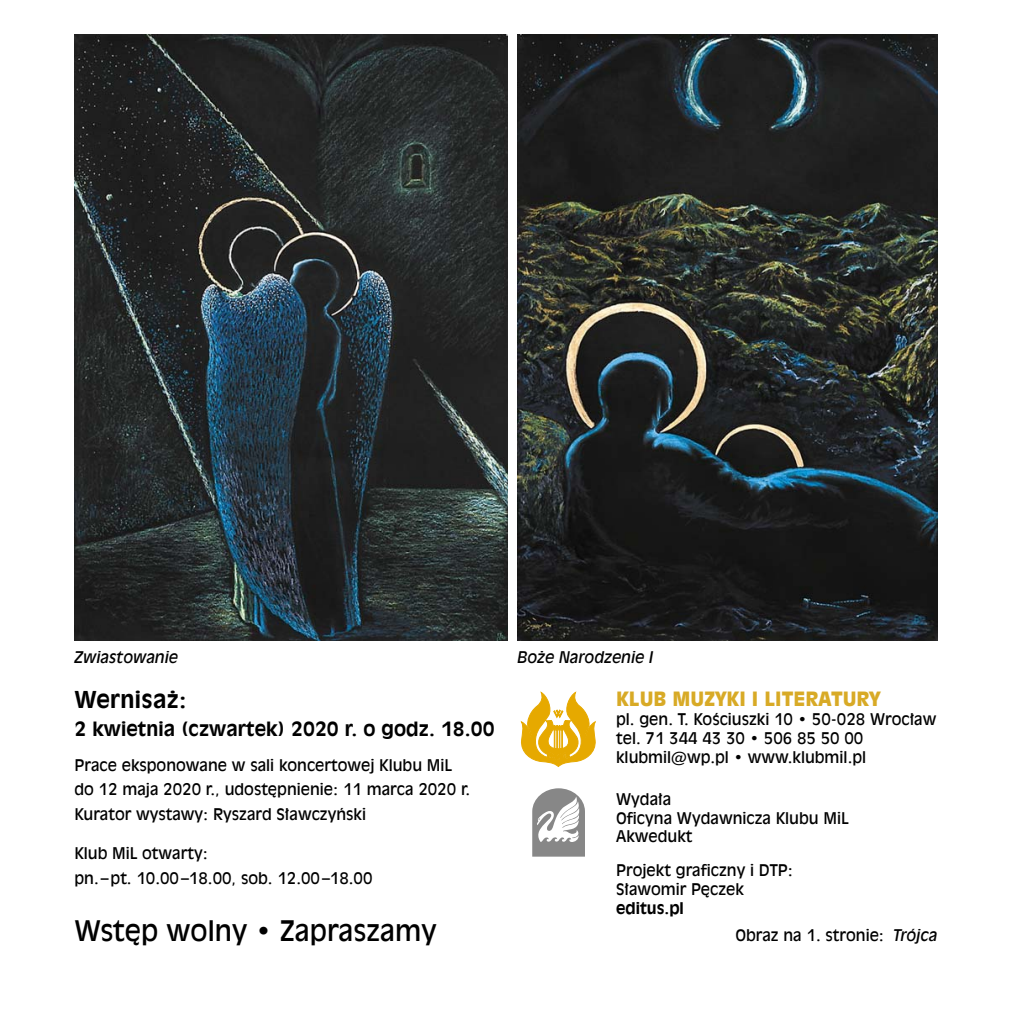
<style>
.page{position:relative;width:1012px;height:1017px;background:#fff}
.page>*{position:absolute;margin:0;border:0;box-sizing:border-box;transform-origin:0 0}
.t1{font:27.65px "Incised 901 EU";color:#000}
.t2{font:700 22.75px "Incised 901 EU";letter-spacing:.015em;color:#000}
.t3{font:700 19.25px "Incised 901 EU";letter-spacing:.005em;color:#000}
.t4{font:19.25px "Incised 901 Blk EU";color:#d8aa26}
.t5{font:15.75px/18.9px "Incised 901 EU";color:#000}
.t6{font:italic 15.75px "Incised 901 EU";color:#000}
.t7{font:700 15.75px "Incised 901 EU";color:#000}
.s1{font-style:italic}
</style>
<div class="page">
<svg style="left:520px;top:692px;width:76px;height:75px"></svg>
<svg style="left:532px;top:788px;width:53px;height:69px"></svg>
<img style="left:74px;top:35px;width:433px;height:606px">
<img style="left:518px;top:35px;width:420px;height:606px">
<p class="t6" style="left:74px;top:647px;width:105px">Zwiastowanie</p>
<p class="t6" style="left:518px;top:647px;width:137px">Boże Narodzenie I</p>
<h2 class="t2" style="left:74px;top:686px;width:114px">Wernisaż:</h2>
<p class="t3" style="left:74px;top:718px;width:422px">2 kwietnia (czwartek) 2020 r. o godz. 18.00</p>
<p class="t5" style="left:74px;top:753px;width:397px;line-height:24.5px">Prace eksponowane w sali koncertowej Klubu MiL do 12 maja 2020 r., udostępnienie: 11 marca 2020 r.<br>Kurator wystawy: Ryszard Sławczyński</p>
<p class="t5" style="left:74px;top:841px;width:300px;line-height:24.5px">Klub MiL otwarty:<br>pn. – pt. 10.00 –18.00, sob. 12.00 –18.00</p>
<h1 class="t1" style="left:74px;top:915px;width:364px">Wstęp wolny • Zapraszamy</h1>
<p class="t5" style="left:735px;top:926px;width:204px">Obraz na 1. stronie: <span class="s1">Trójca</span></p>
<p class="t4" style="left:616px;top:688px;width:266px">KLUB MUZYKI I LITERATURY</p>
<p class="t5" style="left:616px;top:710px;width:322px">pl. gen. T. Kościuszki 10 • 50-028 Wrocław tel. 71 344 43 30 • 506 85 50 00 klubmil@wp.pl • www.klubmil.pl</p>
<p class="t5" style="left:616px;top:789px;width:234px">Wydała<br>Oficyna Wydawnicza Klubu MiL<br>Akwedukt</p>
<p class="t5" style="left:616px;top:861px;width:178px">Projekt graficzny i DTP:<br>Sławomir Pęczek</p>
<p class="t7" style="left:616px;top:899px;width:69px">editus.pl</p>
</div>
